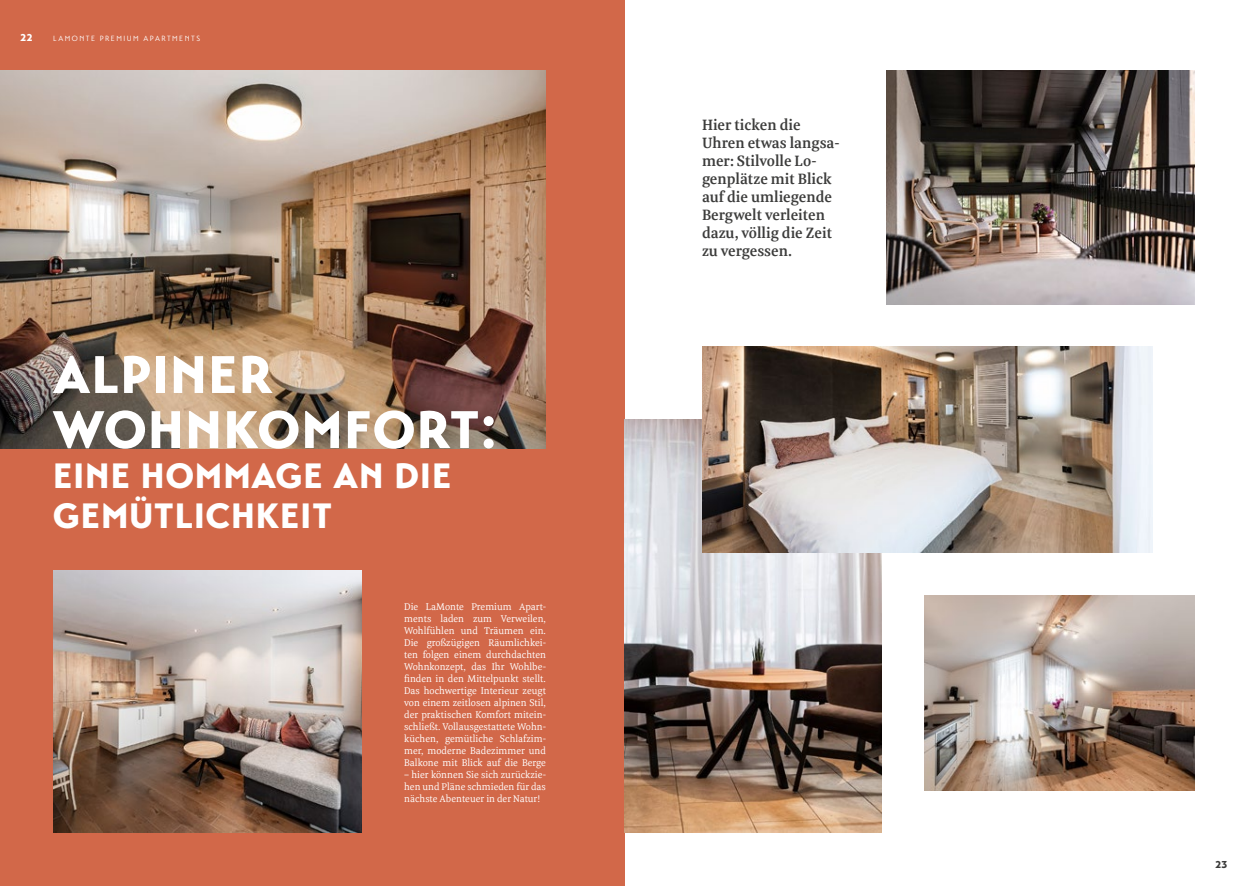
<style>
.page{position:relative;width:1248px;height:886px;background:#fff}
.page>*{position:absolute;margin:0;border:0;box-sizing:border-box;transform-origin:0 0}
.t1{font:900 52.5px/55px "Transat";letter-spacing:.03em;color:#fff}
.t2{font:900 35px/40px "Transat";letter-spacing:.03em;color:#fff}
.t3{font:600 15px/18px "Meret Pro";color:#3c3c3b}
.t4{font:10px/12px "Meret Pro";color:#fff;text-align:justify}
.t5{font:900 10px "Transat";color:#3c3c3b}
.t6{font:900 10px "Transat";color:#fff}
.t7{font:7.5px "Transat Standard";letter-spacing:.2em;color:#fff}
</style>
<div class="page">
<div style="left:0;top:0;width:624px;height:886px;background:#d26849"></div>
<img style="left:0;top:71px;width:546px;height:377px">
<img style="left:886px;top:71px;width:308px;height:233px">
<img style="left:624px;top:420px;width:257px;height:413px">
<img style="left:53px;top:570px;width:308px;height:263px">
<img style="left:702px;top:347px;width:450px;height:206px">
<img style="left:924px;top:596px;width:270px;height:194px">
<p class="t6" style="left:21px;top:31px;width:14px">22</p>
<p class="t7" style="left:53px;top:34px;width:148px">LAMONTE PREMIUM APARTMENTS</p>
<h1 class="t1" style="left:53px;top:347px;width:445px">ALPINER<br>WOHNKOMFORT:</h1>
<h2 class="t2" style="left:53px;top:456px;width:399px">EINE HOMMAGE AN DIE<br>GEMÜTLICHKEIT</h2>
<p class="t4" style="left:404px;top:600px;width:143px">Die LaMonte Premium Apart&shy;ments laden zum Verweilen, Wohlfühlen und Träumen ein.<br>Die großzügigen Räumlichkei&shy;ten folgen einem durchdachten Wohnkonzept, das Ihr Wohlbe&shy;finden in den Mittelpunkt stellt.<br>Das hochwertige Interieur zeugt von einem zeitlosen alpinen Stil, der praktischen Komfort mitein&shy;schließt. Vollausgestattete Wohn&shy;küchen, gemütliche Schlafzim&shy;mer, moderne Badezimmer und Balkone mit Blick auf die Berge</p>
<p class="t4" style="left:404px;top:768px;width:143px">– hier können Sie sich zurückzie&shy;hen und Pläne schmieden für das nächste Abenteuer in der Natur!</p>
<h3 class="t3" style="left:702px;top:116px;width:139px">Hier ticken die<br>Uhren etwas langsa&shy;mer: Stilvolle Lo&shy;genplätze mit Blick auf die umliegende<br>Bergwelt verleiten dazu, völlig die Zeit zu vergessen.</h3>
<p class="t5" style="left:1215px;top:858px;width:14px">23</p>
</div>
